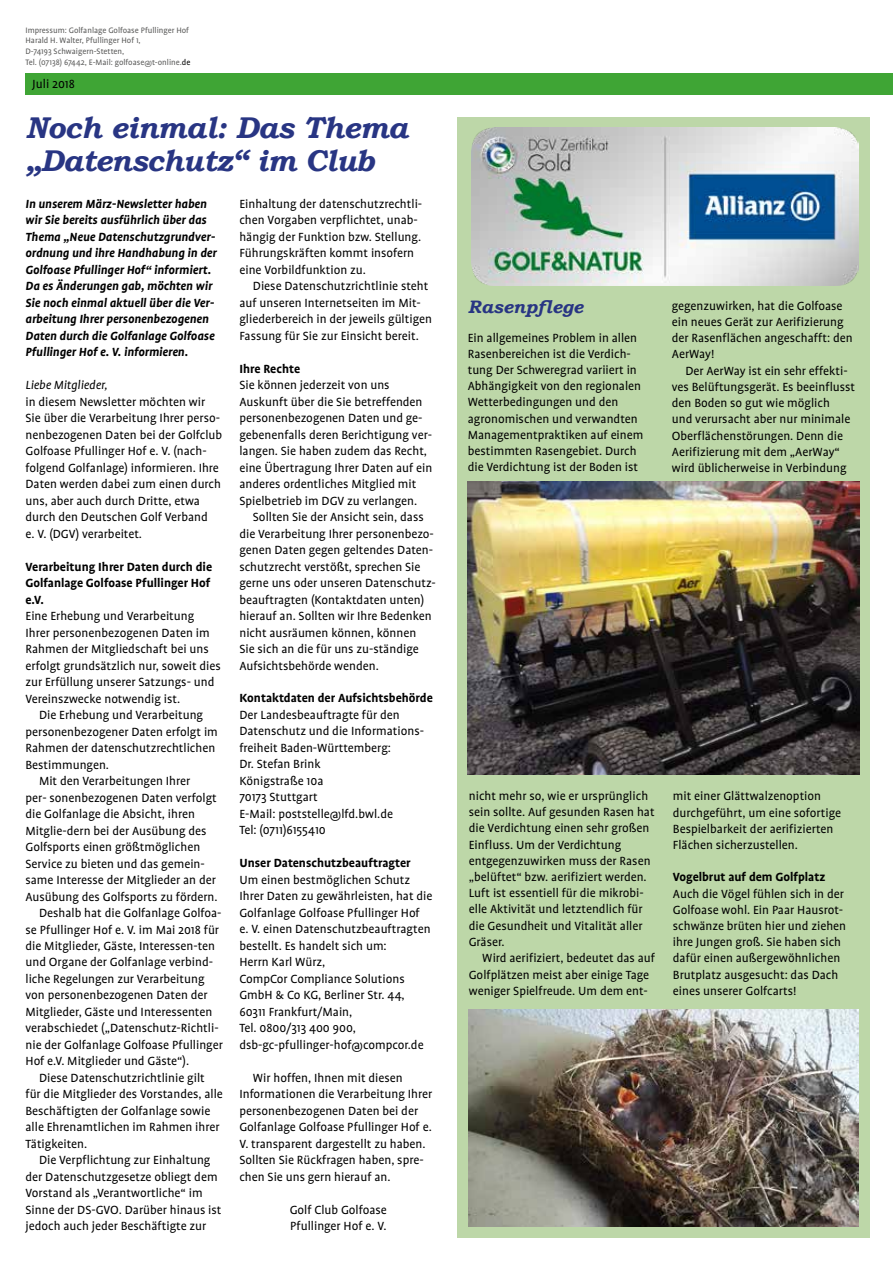
<style>
.page{position:relative;width:893px;height:1263px;background:#fff}
.page>*{position:absolute;margin:0;border:0;box-sizing:border-box;transform-origin:0 0}
.t1{font:italic 700 30px/33px "Bookman Old Style";letter-spacing:-.02em;color:#283583}
.t2{font:italic 700 18px "Bookman Old Style";color:#283583}
.t3{font:13.5px/16.5px "UV Profile";color:#000}
.t4{font:italic 700 13.5px/16.5px "UV Profile";color:#000}
.t5{font:700 13.5px/16.5px "UV Profile";color:#000}
.t6{font:italic 13.5px "UV Profile";color:#000}
.t7{font:9px/10.8px "UV Profile";color:#5a5a59}
.s1{color:#000}
</style>
<div class="page">
<div style="left:26px;top:73px;width:867px;height:22px;background:#3fa535"></div>
<div style="left:457px;top:117px;width:413px;height:1120px;background:#bdd7a8"></div>
<img style="left:469px;top:1009px;width:389px;height:217px">
<img style="left:471px;top:128px;width:388px;height:158px">
<img style="left:468px;top:481px;width:392px;height:294px">
<p class="t7" style="left:26px;top:24px;width:166px">Impressum: Golfanlage Golfoase Pfullinger Hof Harald H. Walter, Pfullinger Hof 1,<br>D-74193 Schwaigern-Stetten,<br>Tel. (07138) 67442, E-Mail: golfoase@t-online.<span class="s1">de</span></p>
<p class="t3" style="left:32px;top:76px;width:44px">Juli 2018</p>
<h1 class="t1" style="left:26px;top:111px;width:384px">Noch einmal: Das Thema „Datenschutz“ im Club</h1>
<p class="t3" style="left:239px;top:195px;width:184px">Einhaltung der datenschutzrechtli&shy;chen Vorgaben verpflichtet, unab&shy;hängig der Funktion bzw. Stellung.<br>Führungskräften kommt insofern eine Vorbildfunktion zu.</p>
<p class="t3" style="left:239px;top:278px;width:194px;text-indent:14px">Diese Datenschutzrichtlinie steht auf unseren Internetseiten im Mit&shy;gliederbereich in der jeweils gültigen Fassung für Sie zur Einsicht bereit.</p>
<p class="t5" style="left:239px;top:360px;width:62px">Ihre Rechte</p>
<p class="t3" style="left:239px;top:377px;width:194px">Sie können jederzeit von uns Auskunft über die Sie betreffenden personenbezogenen Daten und ge&shy;gebenenfalls deren Berichtigung ver&shy;langen. Sie haben zudem das Recht, eine Übertragung Ihrer Daten auf ein anderes ordentliches Mitglied mit Spielbetrieb im DGV zu verlangen.</p>
<p class="t3" style="left:239px;top:509px;width:198px;text-indent:14px">Sollten Sie der Ansicht sein, dass die Verarbeitung Ihrer personenbezo&shy;genen Daten gegen geltendes Daten&shy;schutzrecht verstößt, sprechen Sie gerne uns oder unseren Datenschutz&shy;beauftragten (Kontaktdaten unten) hierauf an. Sollten wir Ihre Bedenken nicht ausräumen können, können<br>Sie sich an die für uns zu-ständige Aufsichtsbehörde wenden.</p>
<p class="t5" style="left:239px;top:690px;width:195px">Kontaktdaten der Aufsichtsbehörde</p>
<p class="t3" style="left:239px;top:707px;width:186px">Der Landesbeauftragte für den<br>Datenschutz und die Informations&shy;freiheit Baden-Württemberg:<br>Dr. Stefan Brink<br>Königstraße 10a<br>70173 Stuttgart<br>E-Mail: poststelle@lfd.bwl.de<br>Tel: (0711)6155410</p>
<p class="t5" style="left:239px;top:855px;width:173px">Unser Datenschutzbeauftragter</p>
<p class="t3" style="left:239px;top:872px;width:195px">Um einen bestmöglichen Schutz<br>Ihrer Daten zu gewährleisten, hat die<br>Golfanlage Golfoase Pfullinger Hof<br>e. V. einen Datenschutzbeauftragten bestellt. Es handelt sich um:<br>Herrn Karl Würz,<br>CompCor Compliance Solutions<br>GmbH &amp; Co KG, Berliner Str. 44,<br>60311 Frankfurt/Main,<br>Tel. 0800/313 400 900, dsb-gc-pfullinger-hof@compcor.de</p>
<p class="t3" style="left:239px;top:1070px;width:194px;text-indent:14px">Wir hoffen, Ihnen mit diesen Informationen die Verarbeitung Ihrer personenbezogenen Daten bei der Golfanlage Golfoase Pfullinger Hof e.<br>V. transparent dargestellt zu haben.<br>Sollten Sie Rückfragen haben, spre&shy;chen Sie uns gern hierauf an.</p>
<p class="t3" style="left:290px;top:1202px;width:99px">Golf Club Golfoase<br>Pfullinger Hof e. V.</p>
<p class="t4" style="left:26px;top:195px;width:193px">In unserem März-Newsletter haben wir Sie bereits ausführlich über das Thema „Neue Datenschutzgrundver&shy;ordnung und ihre Handhabung in der Golfoase Pfullinger Hof“ informiert.<br>Da es Änderungen gab, möchten wir Sie noch einmal aktuell über die Ver&shy;arbeitung Ihrer personenbezogenen Daten durch die Golfanlage Golfoase Pfullinger Hof e. V. informieren.</p>
<p class="t6" style="left:26px;top:378px;width:83px">Liebe Mitglieder,</p>
<p class="t3" style="left:26px;top:393px;width:198px">in diesem Newsletter möchten wir Sie über die Verarbeitung Ihrer perso&shy;nenbezogenen Daten bei der Golfclub Golfoase Pfullinger Hof e. V. (nach&shy;folgend Golfanlage) informieren. Ihre Daten werden dabei zum einen durch uns, aber auch durch Dritte, etwa durch den Deutschen Golf Verband<br>e. V. (DGV) verarbeitet.</p>
<p class="t5" style="left:26px;top:558px;width:188px">Verarbeitung Ihrer Daten durch die<br>Golfanlage Golfoase Pfullinger Hof e.V.</p>
<p class="t3" style="left:26px;top:608px;width:197px">Eine Erhebung und Verarbeitung Ihrer personenbezogenen Daten im Rahmen der Mitgliedschaft bei uns erfolgt grundsätzlich nur, soweit dies zur Erfüllung unserer Satzungs- und Vereinszwecke notwendig ist.</p>
<p class="t3" style="left:39px;top:707px;width:166px">Die Erhebung und Verarbeitung</p>
<p class="t3" style="left:26px;top:723px;width:194px">personenbezogener Daten erfolgt im</p>
<p class="t3" style="left:26px;top:740px;width:191px">Rahmen der datenschutzrechtlichen</p>
<p class="t3" style="left:26px;top:756px;width:85px">Bestimmungen.</p>
<p class="t3" style="left:39px;top:773px;width:153px">Mit den Verarbeitungen Ihrer</p>
<p class="t3" style="left:26px;top:789px;width:193px">per- sonenbezogenen Daten verfolgt</p>
<p class="t3" style="left:26px;top:806px;width:171px">die Golfanlage die Absicht, ihren</p>
<p class="t3" style="left:26px;top:822px;width:183px">Mitglie-dern bei der Ausübung des</p>
<p class="t3" style="left:26px;top:839px;width:176px">Golfsports einen größtmöglichen</p>
<p class="t3" style="left:26px;top:855px;width:181px">Service zu bieten und das gemein-</p>
<p class="t3" style="left:26px;top:872px;width:192px">same Interesse der Mitglieder an der</p>
<p class="t3" style="left:26px;top:888px;width:194px">Ausübung des Golfsports zu fördern.</p>
<p class="t3" style="left:39px;top:905px;width:184px">Deshalb hat die Golfanlage Golfoa-</p>
<p class="t3" style="left:26px;top:921px;width:195px">se Pfullinger Hof e. V. im Mai 2018 für</p>
<p class="t3" style="left:26px;top:938px;width:191px">die Mitglieder, Gäste, Interessen-ten</p>
<p class="t3" style="left:26px;top:954px;width:189px">und Organe der Golfanlage verbind-</p>
<p class="t3" style="left:26px;top:971px;width:181px">liche Regelungen zur Verarbeitung</p>
<p class="t3" style="left:26px;top:987px;width:184px">von personenbezogenen Daten der</p>
<p class="t3" style="left:26px;top:1004px;width:188px">Mitglieder, Gäste und Interessenten</p>
<p class="t3" style="left:26px;top:1020px;width:195px">verabschiedet („Datenschutz-Richtli-</p>
<p class="t3" style="left:26px;top:1037px;width:199px">nie der Golfanlage Golfoase Pfullinger</p>
<p class="t3" style="left:26px;top:1053px;width:165px">Hof e.V. Mitglieder und Gäste“).</p>
<p class="t3" style="left:39px;top:1070px;width:167px">Diese Datenschutzrichtlinie gilt</p>
<p class="t3" style="left:26px;top:1086px;width:199px">für die Mitglieder des Vorstandes, alle</p>
<p class="t3" style="left:26px;top:1103px;width:186px">Beschäftigten der Golfanlage sowie</p>
<p class="t3" style="left:26px;top:1119px;width:196px">alle Ehrenamtlichen im Rahmen ihrer</p>
<p class="t3" style="left:26px;top:1136px;width:63px">Tätigkeiten.</p>
<p class="t3" style="left:39px;top:1152px;width:173px">Die Verpflichtung zur Einhaltung</p>
<p class="t3" style="left:26px;top:1169px;width:194px">der Datenschutzgesetze obliegt dem</p>
<p class="t3" style="left:26px;top:1185px;width:179px">Vorstand als „Verantwortliche“ im</p>
<p class="t3" style="left:26px;top:1202px;width:197px">Sinne der DS-GVO. Darüber hinaus ist</p>
<p class="t3" style="left:26px;top:1218px;width:182px">jedoch auch jeder Beschäftigte zur</p>
<h2 class="t2" style="left:468px;top:293px;width:117px">Rasenpflege</h2>
<p class="t3" style="left:468px;top:329px;width:177px">Ein allgemeines Problem in allen<br>Rasenbereichen ist die Verdich&shy;tung Der Schweregrad variiert in<br>Abhängigkeit von den regionalen<br>Wetterbedingungen und den agronomischen und verwandten<br>Managementpraktiken auf einem bestimmten Rasengebiet. Durch die Verdichtung ist der Boden ist</p>
<p class="t3" style="left:672px;top:297px;width:182px">gegenzuwirken, hat die Golfoase ein neues Gerät zur Aerifizierung der Rasenflächen angeschafft: den<br>AerWay!</p>
<p class="t3" style="left:672px;top:363px;width:185px;text-indent:14px">Der AerWay ist ein sehr effekti&shy;ves Belüftungsgerät. Es beeinflusst den Boden so gut wie möglich<br>und verursacht aber nur minimale<br>Oberflächenstörungen. Denn die<br>Aerifizierung mit dem „AerWay“ wird üblicherweise in Verbindung</p>
<p class="t3" style="left:469px;top:788px;width:187px">nicht mehr so, wie er ursprünglich sein sollte. Auf gesunden Rasen hat die Verdichtung einen sehr großen<br>Einfluss. Um der Verdichtung entgegenzuwirken muss der Rasen „belüftet“ bzw. aerifiziert werden.<br>Luft ist essentiell für die mikrobi&shy;elle Aktivität und letztendlich für die Gesundheit und Vitalität aller<br>Gräser.</p>
<p class="t3" style="left:469px;top:950px;width:188px;text-indent:14px">Wird aerifiziert, bedeutet das auf<br>Golfplätzen meist aber einige Tage weniger Spielfreude. Um dem ent-</p>
<p class="t3" style="left:673px;top:788px;width:170px">mit einer Glättwalzenoption durchgeführt, um eine sofortige<br>Bespielbarkeit der aerifizierten<br>Flächen sicherzustellen.</p>
<p class="t5" style="left:673px;top:869px;width:154px">Vogelbrut auf dem Golfplatz</p>
<p class="t3" style="left:673px;top:885px;width:175px">Auch die Vögel fühlen sich in der<br>Golfoase wohl. Ein Paar Hausrot&shy;schwänze brüten hier und ziehen ihre Jungen groß. Sie haben sich dafür einen außergewöhnlichen<br>Brutplatz ausgesucht: das Dach eines unserer Golfcarts!</p>
</div>
